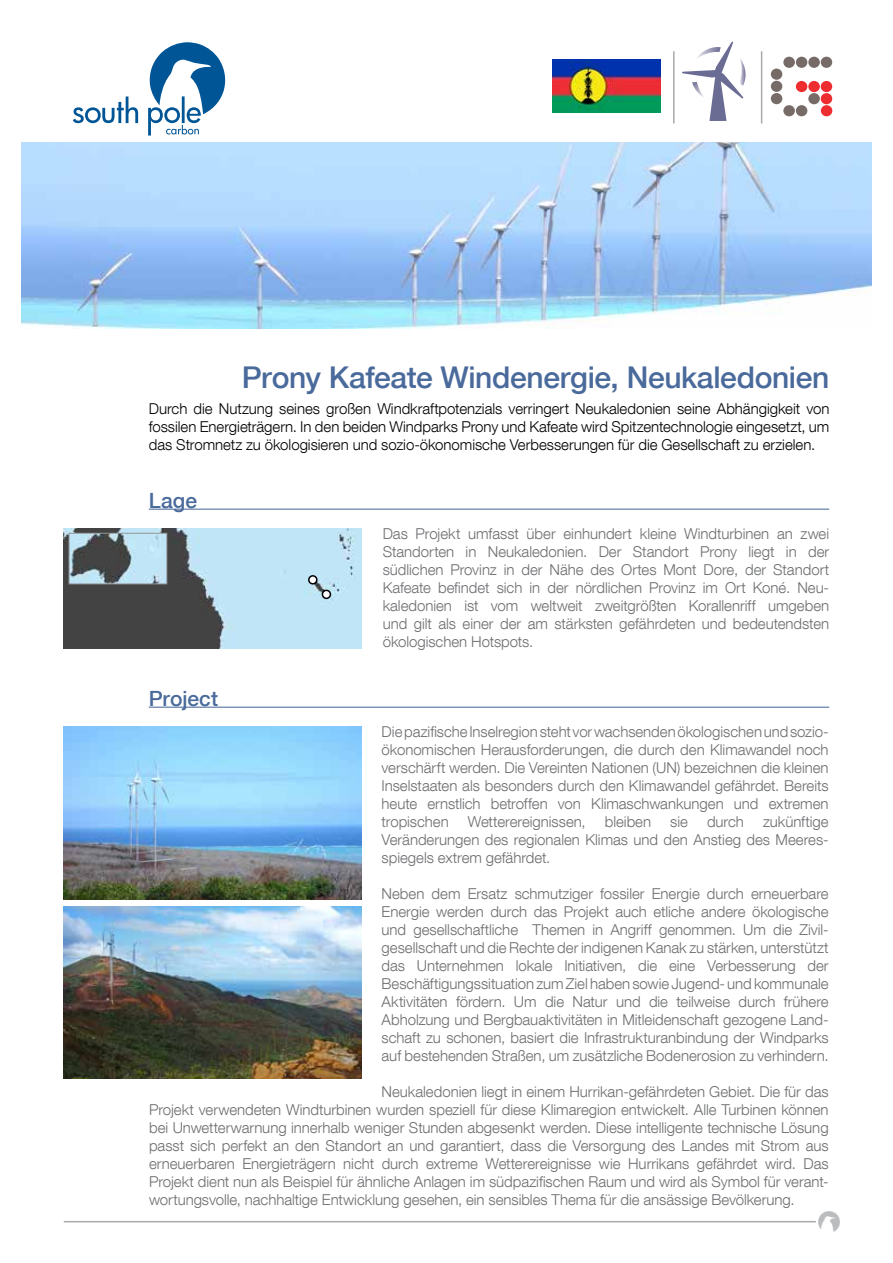
<style>
.page{position:relative;width:893px;height:1263px;background:#fff}
.page>*{position:absolute;margin:0;border:0;box-sizing:border-box;transform-origin:0 0}
.t1{font:500 30px "Helvetica Neue LT Com";letter-spacing:-.01em;color:#496a9b}
.t2{font:500 21px "Helvetica Neue LT Com";letter-spacing:.005em;color:#496a9b}
.t3{font:300 15px/18px "Helvetica Neue LT Com";color:#6d6e71;text-align:justify}
.t4{font:300 15px/18px "Helvetica Neue LT Com";color:#000;text-align:justify}
</style>
<div class="page">
<hr style="left:149px;top:509px;width:680px;height:1px;background:#496a9b">
<hr style="left:149px;top:707px;width:680px;height:1px;background:#496a9b">
<img style="left:64px;top:529px;width:297px;height:119px">
<img style="left:71px;top:535px;width:94px;height:47px">
<div style="left:69px;top:533px;width:98px;height:51px;border:1px solid #939598"></div>
<div style="left:309px;top:576px;width:8px;height:8px;background:#fff;border-radius:50%"></div>
<div style="left:308px;top:575px;width:10px;height:9px;border:2px solid #000;border-radius:50%"></div>
<img style="left:64px;top:907px;width:297px;height:171px">
<img style="left:64px;top:727px;width:297px;height:172px">
<div style="left:322px;top:590px;width:8px;height:8px;background:#fff;border-radius:50%"></div>
<div style="left:322px;top:590px;width:9px;height:9px;border:2px solid #000;border-radius:50%"></div>
<svg style="left:73px;top:97px;width:65px;height:26px"></svg>
<svg style="left:148px;top:42px;width:78px;height:94px"></svg>
<hr style="left:761px;top:51px;width:1px;height:73px;background:#a7a9ac">
<hr style="left:673px;top:51px;width:2px;height:73px;background:#a7a9ac">
<img style="left:21px;top:143px;width:851px;height:185px">
<svg style="left:682px;top:41px;width:64px;height:80px"></svg>
<img style="left:552px;top:59px;width:108px;height:54px">
<div style="left:783px;top:57px;width:12px;height:11px;background:#776b68;border-radius:50%"></div>
<div style="left:796px;top:57px;width:11px;height:11px;background:#776b68;border-radius:50%"></div>
<div style="left:783px;top:105px;width:12px;height:11px;background:#776b68;border-radius:50%"></div>
<div style="left:796px;top:105px;width:11px;height:11px;background:#776b68;border-radius:50%"></div>
<div style="left:808px;top:57px;width:12px;height:11px;background:#776b68;border-radius:50%"></div>
<div style="left:808px;top:93px;width:12px;height:11px;background:#776b68;border-radius:50%"></div>
<div style="left:771px;top:93px;width:11px;height:11px;background:#776b68;border-radius:50%"></div>
<div style="left:771px;top:81px;width:11px;height:11px;background:#776b68;border-radius:50%"></div>
<div style="left:771px;top:69px;width:11px;height:11px;background:#776b68;border-radius:50%"></div>
<div style="left:821px;top:57px;width:11px;height:11px;background:#776b68;border-radius:50%"></div>
<div style="left:821px;top:105px;width:11px;height:11px;background:#ee2d30;border-radius:50%"></div>
<div style="left:796px;top:81px;width:11px;height:11px;background:#ee2d30;border-radius:50%"></div>
<div style="left:808px;top:81px;width:12px;height:11px;background:#ee2d30;border-radius:50%"></div>
<div style="left:821px;top:81px;width:11px;height:11px;background:#ee2d30;border-radius:50%"></div>
<div style="left:821px;top:93px;width:11px;height:11px;background:#ee2d30;border-radius:50%"></div>
<img style="left:819px;top:1211px;width:21px;height:20px">
<hr style="left:64px;top:1221px;width:752px;height:1px;background:#a7a9ac">
<h1 class="t1" style="left:242px;top:359px;width:589px">Prony Kafeate Windenergie, Neukaledonien</h1>
<p class="t4" style="left:149px;top:399px;width:682px">Durch die Nutzung seines großen Windkraftpotenzials verringert Neukaledonien seine Abhängigkeit von fossilen Energieträgern. In den beiden Windparks Prony und Kafeate wird Spitzentechnologie eingesetzt, um das Stromnetz zu ökologisieren und sozio-ökonomische Verbesserungen für die Gesellschaft zu erzielen.</p>
<h2 class="t2" style="left:149px;top:487px;width:50px">Lage</h2>
<h2 class="t2" style="left:149px;top:685px;width:71px">Project</h2>
<p class="t3" style="left:383px;top:525px;width:448px">Das Projekt umfasst über einhundert kleine Windturbinen an zwei Standorten in Neukaledonien. Der Standort Prony liegt in der südlichen Provinz in der Nähe des Ortes Mont Dore, der Standort Kafeate befindet sich in der nördlichen Provinz im Ort Koné. Neu&shy;kaledonien ist vom weltweit zweitgrößten Korallenriff umgeben und gilt als einer der am stärksten gefährdeten und bedeutendsten ökologischen Hotspots.</p>
<p class="t3" style="left:382px;top:723px;width:449px">Die pazifische Inselregion steht vor wachsenden ökologischen und sozio&shy;ökonomischen Herausforderungen, die durch den Klimawandel noch verschärft werden. Die Vereinten Nationen (UN) bezeichnen die kleinen Inselstaaten als besonders durch den Klimawandel gefährdet. Bereits heute ernstlich betroffen von Klimaschwankungen und extremen tropischen</p>
<p class="t3" style="left:382px;top:813px;width:449px;text-indent:381px">zukünftige Veränderungen des regionalen Klimas und den Anstieg des Meeres&shy;spiegels extrem gefährdet.</p>
<p class="t3" style="left:382px;top:885px;width:449px">Neben dem Ersatz schmutziger fossiler Energie durch erneuerbare Energie werden durch das Projekt auch etliche andere ökologische und gesellschaftliche Themen in Angriff genommen. Um die Zivil&shy;gesellschaft und die Rechte der indigenen Kanak zu stärken, unterstützt das Unternehmen lokale Initiativen, die eine Verbesserung der Beschäftigungssituation zum Ziel haben sowie Jugend- und kommunale Aktivitäten fördern. Um die Natur und die teilweise durch frühere Abholzung und Bergbauaktivitäten in Mitleidenschaft gezogene Land&shy;schaft zu schonen, basiert die Infrastrukturanbindung der Windparks auf bestehenden Straßen, um zusätzliche Bodenerosion zu verhindern.</p>
<p class="t3" style="left:149px;top:1083px;width:681px;text-indent:232px">Neukaledonien liegt in einem Hurrikan-gefährdeten Gebiet. Die für das Projekt verwendeten Windturbinen wurden speziell für diese Klimaregion entwickelt. Alle Turbinen können bei Unwetterwarnung innerhalb weniger Stunden abgesenkt werden. Diese intelligente technische Lösung passt sich perfekt an den Standort an und garantiert, dass die Versorgung des Landes mit Strom aus erneuerbaren Energieträgern nicht durch extreme Wetterereignisse wie Hurrikans gefährdet wird. Das Projekt dient nun als Beispiel für ähnliche Anlagen im südpazifischen Raum und wird als Symbol für verant&shy;wortungsvolle, nachhaltige Entwicklung gesehen, ein sensibles Thema für die ansässige Bevölkerung.</p>
<p class="t3" style="left:468px;top:813px;width:119px">Wetterereignissen,</p>
<p class="t3" style="left:605px;top:813px;width:48px">bleiben</p>
<p class="t3" style="left:670px;top:813px;width:19px">sie</p>
<p class="t3" style="left:707px;top:813px;width:38px">durch</p>
</div>
